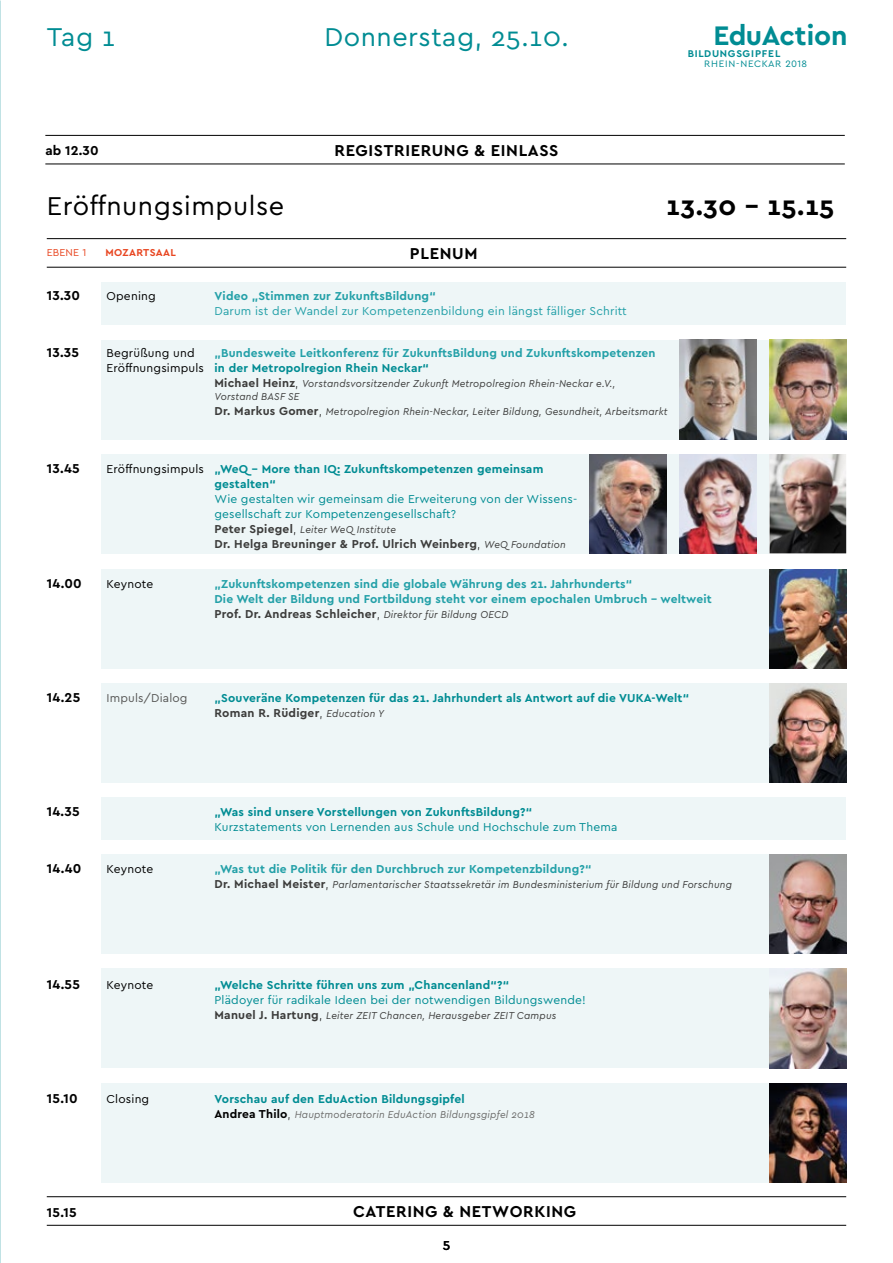
<style>
.page{position:relative;width:893px;height:1263px;background:#fff}
.page>*{position:absolute;margin:0;border:0;box-sizing:border-box;transform-origin:0 0}
.t1{font:700 28.05px "Cera PRO";letter-spacing:-.015em;color:#008c93}
.t2{font:27px "Cera PRO";letter-spacing:.02em;color:#008c93}
.t3{font:27px "Cera PRO";letter-spacing:.02em;color:#000}
.t4{font:700 27px "Cera PRO";color:#000}
.t5{font:700 16.5px "Cera PRO";letter-spacing:.04em;color:#000}
.t6{font:700 13.5px "Cera PRO";letter-spacing:.02em;color:#000}
.t7{font:500 13.5px "Cera PRO";color:#000}
.t8{font:700 12px/15px "Cera PRO";letter-spacing:.015em;color:#23a0a8}
.t9{font:700 12px/15px "Cera PRO";letter-spacing:.015em;color:#008c93}
.t10{font:12px/15px "Cera PRO";letter-spacing:.01em;color:#008c93}
.t11{font:12px "Cera PRO";letter-spacing:.015em;color:#23a0a8}
.t12{font:700 12px "Cera PRO";letter-spacing:.02em;color:#3c3c3b}
.t13{font:12px "Cera PRO";letter-spacing:.015em;color:#000}
.t14{font:12px "Cera PRO";letter-spacing:.015em;color:#575756}
.t15{font:italic 10.5px/13.5px "Cera PRO";letter-spacing:.02em;color:#3c3c3b;scale:.95 1}
.t16{font:italic 10.5px "Cera PRO";letter-spacing:.02em;color:#6b6b6a;scale:.95 1}
.t17{font:700 10.5px "Cera PRO";letter-spacing:.035em;color:#e84621}
.t18{font:10.5px "Cera PRO";letter-spacing:.015em;color:#e84621}
.t19{font:700 10.2px "Cera PRO";letter-spacing:.07em;color:#008c93}
.t20{font:9.75px "Cera PRO";letter-spacing:.06em;color:#008c93}
.s1{font-weight:400;color:#000}
.s2{color:#008c93}
.s3{font-weight:700;font-style:normal;font-size:12px}
.s4{font-weight:300;font-style:normal;font-size:12px;color:#000}
.s5{font-weight:300;color:#000}
.s6{font-weight:400;font-style:italic;font-size:10.5px}
.s7{color:#3c3c3b}
.s8{font-weight:400;font-style:italic;font-size:10.5px;color:#3c3c3b}
.s9{font-weight:700;font-style:normal;font-size:12px;color:#000}
</style>
<div class="page">
<div style="left:101px;top:282px;width:745px;height:43px;background:#eef6f7"></div>
<hr style="left:47px;top:238px;width:799px;height:1px;background:#000">
<hr style="left:47px;top:267px;width:799px;height:1px;background:#000">
<div style="left:101px;top:797px;width:745px;height:43px;background:#eef6f7"></div>
<div style="left:101px;top:340px;width:744px;height:99px;background:#eef6f7"></div>
<img style="left:679px;top:340px;width:77px;height:99px">
<img style="left:770px;top:340px;width:76px;height:99px">
<div style="left:101px;top:683px;width:744px;height:99px;background:#eef6f7"></div>
<img style="left:770px;top:683px;width:76px;height:99px">
<div style="left:101px;top:569px;width:744px;height:99px;background:#eef6f7"></div>
<img style="left:770px;top:569px;width:76px;height:99px">
<div style="left:101px;top:454px;width:744px;height:100px;background:#eef6f7"></div>
<img style="left:590px;top:454px;width:76px;height:99px">
<img style="left:770px;top:454px;width:76px;height:99px">
<img style="left:680px;top:454px;width:76px;height:99px">
<div style="left:101px;top:969px;width:744px;height:99px;background:#eef6f7"></div>
<img style="left:770px;top:969px;width:76px;height:99px">
<div style="left:101px;top:1083px;width:744px;height:99px;background:#eef6f7"></div>
<img style="left:770px;top:1083px;width:76px;height:99px">
<div style="left:101px;top:855px;width:744px;height:99px;background:#eef6f7"></div>
<img style="left:770px;top:855px;width:76px;height:99px">
<hr style="left:47px;top:1196px;width:799px;height:1px;background:#000">
<hr style="left:47px;top:1225px;width:799px;height:1px;background:#000">
<hr style="left:45px;top:135px;width:800px;height:1px;background:#000">
<hr style="left:45px;top:164px;width:800px;height:1px;background:#000">
<h2 class="t2" style="left:47px;top:19px;width:70px">Tag 1</h2>
<h2 class="t2" style="left:324px;top:19px;width:246px">Donnerstag, 25.10.</h2>
<p class="t6" style="left:45px;top:141px;width:55px">ab 12.30</p>
<h3 class="t5" style="left:334px;top:139px;width:225px">REGISTRIERUNG &amp; EINLASS</h3>
<h1 class="t1" style="left:714px;top:17px;width:136px">EduAction</h1>
<p class="t19" style="left:688px;top:46px;width:94px">BILDUNGSGIPFEL</p>
<p class="t20" style="left:704px;top:57px;width:104px">RHEIN-NECKAR 2018</p>
<h2 class="t3" style="left:47px;top:188px;width:239px">Eröffnungsimpulse</h2>
<h2 class="t4" style="left:666px;top:188px;width:170px">13.30 – 15.15</h2>
<p class="t18" style="left:47px;top:246px;width:41px">EBENE 1</p>
<p class="t17" style="left:105px;top:246px;width:72px">MOZARTSAAL</p>
<h3 class="t5" style="left:410px;top:242px;width:69px">PLENUM</h3>
<p class="t6" style="left:47px;top:286px;width:35px">13.30</p>
<p class="t13" style="left:107px;top:288px;width:51px">Opening</p>
<p class="t8" style="left:215px;top:288px;width:223px">Video „Stimmen zur ZukunftsBildung“</p>
<p class="t11" style="left:215px;top:303px;width:414px">Darum ist der Wandel zur Kompetenzenbildung ein längst fälliger Schritt</p>
<p class="t8" style="left:107px;top:345px;width:550px;text-indent:108px">„Bundesweite Leitkonferenz für ZukunftsBildung und Zukunftskompetenzen<br><span class="s1">Eröffnungsimpuls</span> <span class="s2">in der Metropolregion Rhein Neckar“</span></p>
<p class="t15" style="left:215px;top:376px;width:423px"><span class="s3">Michael Heinz</span><span class="s4">,</span> Vorstandsvorsitzender Zukunft Metropolregion Rhein-Neckar e.V.,<br>Vorstand BASF SE</p>
<p class="t15" style="left:215px;top:404px;width:479px"><span class="s3">Dr. Markus Gomer</span><span class="s4">,</span> Metropolregion Rhein-Neckar, Leiter Bildung, Gesundheit, Arbeitsmarkt</p>
<p class="t6" style="left:47px;top:344px;width:34px">13.35</p>
<p class="t13" style="left:107px;top:345px;width:90px">Begrüßung und</p>
<p class="t6" style="left:47px;top:459px;width:34px">13.45</p>
<p class="t9" style="left:215px;top:461px;width:330px;text-indent:-108px"><span class="s1">Eröffnungsimpuls</span> „WeQ – More than IQ: Zukunftskompetenzen gemeinsam gestalten“</p>
<p class="t10" style="left:215px;top:491px;width:364px">Wie gestalten wir gemeinsam die Erweiterung von der Wissens&shy;gesellschaft zur Kompetenzengesellschaft?</p>
<p class="t15" style="left:215px;top:523px;width:193px"><span class="s3">Peter Spiegel</span><span class="s4">,</span> Leiter WeQ Institute</p>
<p class="t12" style="left:215px;top:536px;width:353px">Dr. Helga Breuninger &amp; Prof. Ulrich Weinberg<span class="s5">,</span> <span class="s6">WeQ Foundation</span></p>
<p class="t6" style="left:47px;top:574px;width:36px">14.00</p>
<p class="t13" style="left:107px;top:576px;width:48px">Keynote</p>
<p class="t8" style="left:215px;top:576px;width:499px">„Zukunftskompetenzen sind die globale Währung des 21. Jahrhunderts“<br>Die Welt der Bildung und Fortbildung steht vor einem epochalen Umbruch - weltweit<br><span class="s7">Prof. Dr. Andreas Schleicher</span><span class="s5">,</span> <span class="s8">Direktor für Bildung OECD</span></p>
<p class="t6" style="left:47px;top:688px;width:35px">14.25</p>
<p class="t14" style="left:107px;top:690px;width:83px">Impuls/Dialog</p>
<p class="t9" style="left:215px;top:690px;width:476px">„Souveräne Kompetenzen für das 21. Jahrhundert als Antwort auf die VUKA-Welt“<br><span class="s7">Roman R. Rüdiger</span><span class="s5">,</span> <span class="s8">Education Y</span></p>
<p class="t6" style="left:47px;top:802px;width:34px">14.35</p>
<p class="t9" style="left:215px;top:804px;width:319px">„Was sind unsere Vorstellungen von ZukunftsBildung?“</p>
<p class="t10" style="left:215px;top:819px;width:404px">Kurzstatements von Lernenden aus Schule und Hochschule zum Thema</p>
<p class="t6" style="left:47px;top:860px;width:36px">14.40</p>
<p class="t13" style="left:107px;top:861px;width:48px">Keynote</p>
<p class="t8" style="left:215px;top:861px;width:379px">„Was tut die Politik für den Durchbruch zur Kompetenzbildung?“</p>
<p class="t15" style="left:215px;top:877px;width:546px"><span class="s3">Dr. Michael Meister</span><span class="s4">,</span> Parlamentarischer Staatssekretär im Bundesministerium für Bildung und Forschung</p>
<p class="t6" style="left:47px;top:975px;width:35px">14.55</p>
<p class="t13" style="left:107px;top:976px;width:48px">Keynote</p>
<p class="t9" style="left:215px;top:976px;width:296px">„Welche Schritte führen uns zum „Chancenland“?“</p>
<p class="t10" style="left:215px;top:991px;width:373px">Plädoyer für radikale Ideen bei der notwendigen Bildungswende!</p>
<p class="t15" style="left:215px;top:1008px;width:361px"><span class="s3">Manuel J. Hartung</span><span class="s4">,</span> Leiter ZEIT Chancen, Herausgeber ZEIT Campus</p>
<p class="t6" style="left:47px;top:1089px;width:32px">15.10</p>
<p class="t13" style="left:107px;top:1091px;width:44px">Closing</p>
<p class="t9" style="left:215px;top:1091px;width:252px">Vorschau auf den EduAction Bildungsgipfel</p>
<p class="t16" style="left:215px;top:1107px;width:339px"><span class="s9">Andrea Thilo</span><span class="s4">,</span> Hauptmoderatorin EduAction Bildungsgipfel 2018</p>
<p class="t6" style="left:47px;top:1203px;width:31px">15.15</p>
<h3 class="t5" style="left:353px;top:1200px;width:225px">CATERING &amp; NETWORKING</h3>
<p class="t7" style="left:443px;top:1236px;width:9px">5</p>
</div>
